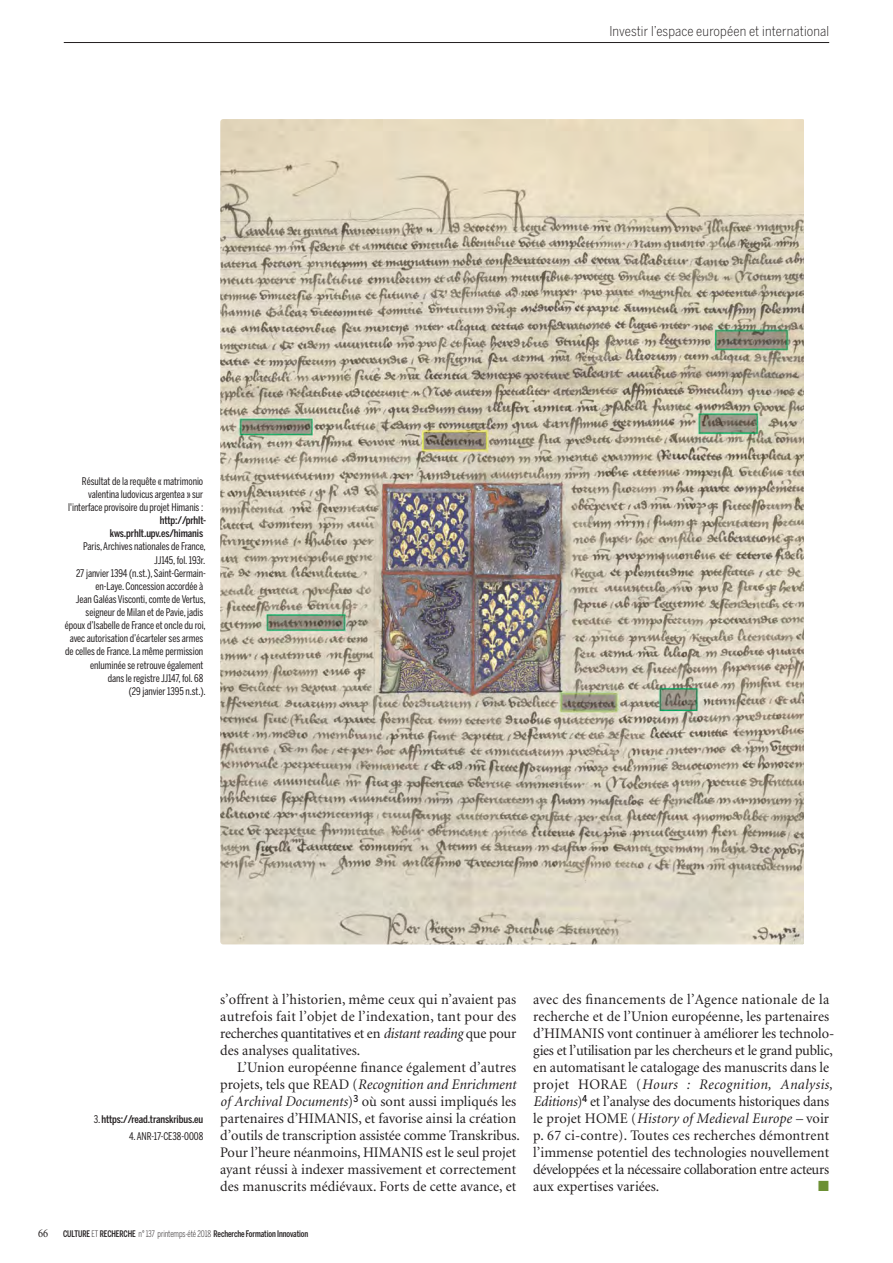
<style>
.page{position:relative;width:893px;height:1263px;background:#fff}
.page>*{position:absolute;margin:0;border:0;box-sizing:border-box;transform-origin:0 0}
.t1{font:14.7px/17px "Minion";color:#231f20}
.t2{font:14.7px "Zapf Dingbats";color:#6c9034}
.t3{font:300 13.5px "Benton Sans Cond";letter-spacing:.01em;color:#231f20}
.t4{font:10.5px/13.2px "Benton Sans Comp";letter-spacing:-.005em;color:#231f20;text-align:right}
.t5{font:500 10.5px/13.2px "Benton Sans Comp";letter-spacing:-.01em;color:#231f20;text-align:right;scale:1.05 1}
.t6{font:500 9px "Benton Sans Comp";letter-spacing:-.01em;color:#231f20}
.s1{font-weight:400}
.s2{font-style:italic}
.s3{font-family:"Minion";font-weight:400;font-stretch:condensed;font-size:12px}
.s4{font-weight:300}
</style>
<div class="page">
<hr style="left:64px;top:42px;width:765px;height:1px;background:#231f20">
<img style="left:220px;top:119px;width:584px;height:825px;border-radius:3px">
<p class="t3" style="left:609px;top:26px;width:221px">Investir l’espace européen et international</p>
<p class="t4" style="left:68px;top:475px;width:136px">Résultat de la requête « matrimonio valentina ludovicus argentea » sur l'interface provisoire du projet Himanis :</p>
<p class="t5" style="left:110px;top:515px;width:93px">http://prhlt&shy;kws.prhlt.upv.es/himanis</p>
<p class="t4" style="left:65px;top:541px;width:143px">Paris, Archives nationales de France, JJ145, fol. 193r.<br>27 janvier 1394 (n.st.), Saint-Germain&shy;en-Laye. Concession accordée à<br>Jean Galéas Visconti, comte de Vertus, seigneur de Milan et de Pavie, jadis<br>époux d’Isabelle de France et oncle du roi, avec autorisation d’écarteler ses armes de celles de France. La même permission enluminée se retrouve également<br>dans le registre JJ147, fol. 68<br>(29 janvier 1395 n.st.).</p>
<p class="t5" style="left:94px;top:1113px;width:106px"><span class="s1">3.</span> https://read.transkribus.eu</p>
<p class="t4" style="left:129px;top:1131px;width:76px">4. ANR-17-CE38-0008</p>
<p class="t1" style="left:220px;top:992px;width:298px;text-align:justify">s’offrent à l’historien, même ceux qui n’avaient pas autrefois fait l’objet de l’indexation, tant pour des recherches quantitatives et en <span class="s2">distant reading</span> que pour des analyses qualitatives.</p>
<p class="t1" style="left:220px;top:1060px;width:301px;text-indent:17px">L’Union européenne finance également d’autres projets, tels que READ (<span class="s2">Recognition and Enrichment of Archival Documents</span>)<sup>3</sup> où sont aussi impliqués les partenaires d’HIMANIS, et favorise ainsi la création d’outils de transcription assistée comme Transkribus.<br>Pour l’heure néanmoins, HIMANIS est le seul projet ayant réussi à indexer massivement et correctement des manuscrits médiévaux. Forts de cette avance, et</p>
<p class="t1" style="left:533px;top:992px;width:303px">avec des financements de l’Agence nationale de la recherche et de l’Union européenne, les partenaires d’HIMANIS vont continuer à améliorer les technolo&shy;gies et l’utilisation par les chercheurs et le grand public, en automatisant le catalogage des manuscrits dans le projet HORAE (<span class="s2">Hours : Recognition, Analysis, Editions</span>)<sup>4</sup> et l’analyse des documents historiques dans le projet HOME (<span class="s2">History of Medieval Europe –</span> voir p. 67 ci-contre). Toutes ces recherches démontrent l’immense potentiel des technologies nouvellement développées et la nécessaire collaboration entre acteurs aux expertises variées.</p>
<p class="t2" style="left:818px;top:1179px;width:12px">■</p>
<p class="t6" style="left:38px;top:1231px;width:272px"><span class="s3">66</span> CULTURE <span class="s4">ET</span> RECHERCHE <span class="s4">n° 137 printemps-été 2018</span> Recherche Formation Innovation</p>
</div>
